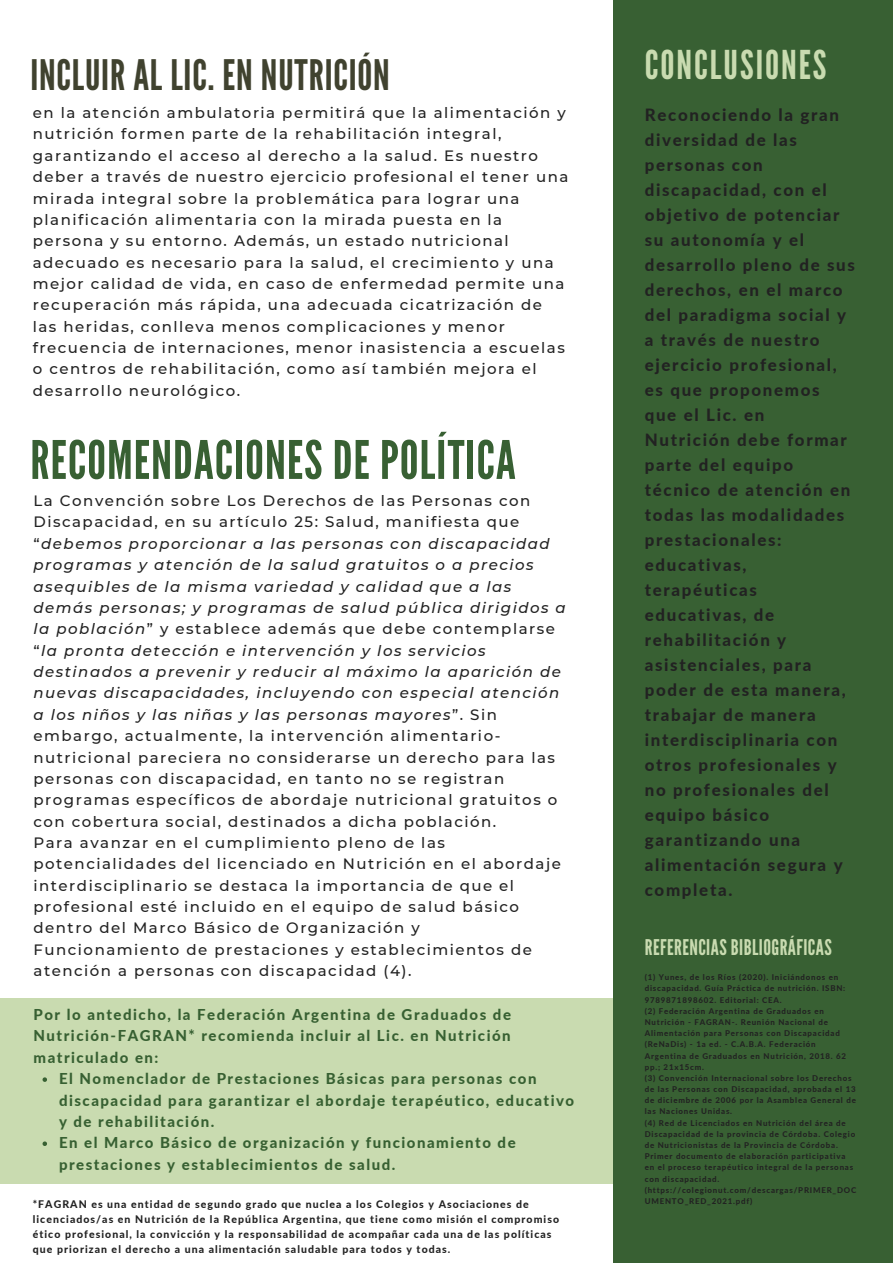
<style>
.page{position:relative;width:893px;height:1264px;background:#fff}
.page>*{position:absolute;margin:0;border:0;box-sizing:border-box;transform-origin:0 0}
.t1{font:52.95px "League Gothic";letter-spacing:.02em;color:#386033}
.t2{font:42px "League Gothic";letter-spacing:.02em;color:#40422f}
.t3{font:39.6px "League Gothic";letter-spacing:.05em;color:#c9dbb0}
.t4{font:21.6px "League Gothic";letter-spacing:.02em;color:#c9dbb0}
.t5{font:800 16.95px/25px "Lato";letter-spacing:.1em;color:#222}
.t6{font:500 15px/21.3px "Montserrat";letter-spacing:.1em;color:#222}
.t7{font:800 15px/21.3px "Lato";letter-spacing:.1em;color:#376032}
.t8{font:800 10.5px/14.9px "Lato";letter-spacing:.1em;color:#222}
.t9{font:800 7.95px/11.2px "Lato";letter-spacing:.1em;color:#222}
.s1{font-style:italic}
</style>
<div class="page">
<div style="left:613px;top:0;width:279px;height:1262px;background:#386033"></div>
<div style="left:0;top:998px;width:613px;height:184px;background:#c9dbb0"></div>
<svg style="left:43px;top:1077px;width:4px;height:4px"></svg>
<svg style="left:43px;top:1141px;width:4px;height:4px"></svg>
<h2 class="t2" style="left:30px;top:51px;width:361px">INCLUIR AL LIC. EN NUTRICIÓN</h2>
<p class="t6" style="left:33px;top:102px;width:537px">en la atención ambulatoria permitirá que la alimentación y nutrición formen parte de la rehabilitación integral, garantizando el acceso al derecho a la salud. Es nuestro deber a través de nuestro ejercicio profesional el tener una mirada integral sobre la problemática para lograr una planificación alimentaria con la mirada puesta en la persona y su entorno. Además, un estado nutricional adecuado es necesario para la salud, el crecimiento y una mejor calidad de vida, en caso de enfermedad permite una recuperación más rápida, una adecuada cicatrización de las heridas, conlleva menos complicaciones y menor frecuencia de internaciones, menor inasistencia a escuelas o centros de rehabilitación, como así también mejora el desarrollo neurológico.</p>
<h1 class="t1" style="left:30px;top:429px;width:487px">RECOMENDACIONES DE POLÍTICA</h1>
<p class="t6" style="left:34px;top:490px;width:533px">La Convención sobre Los Derechos de las Personas con Discapacidad, en su artículo 25: Salud, manifiesta que “<span class="s1">debemos proporcionar a las personas con discapacidad programas y atención de la salud gratuitos o a precios asequibles de la misma variedad y calidad que a las demás personas; y programas de salud pública dirigidos a la población</span>” y establece además que debe contemplarse “<span class="s1">la pronta detección e intervención y los servicios destinados a prevenir y reducir al máximo la aparición de nuevas discapacidades, incluyendo con especial atención a los niños y las niñas y las personas mayores</span>”. Sin embargo, actualmente, la intervención alimentario&shy;nutricional pareciera no considerarse un derecho para las personas con discapacidad, en tanto no se registran programas específicos de abordaje nutricional gratuitos o con cobertura social, destinados a dicha población.<br>Para avanzar en el cumplimiento pleno de las potencialidades del licenciado en Nutrición en el abordaje interdisciplinario se destaca la importancia de que el profesional esté incluido en el equipo de salud básico dentro del Marco Básico de Organización y Funcionamiento de prestaciones y establecimientos de atención a personas con discapacidad (4).</p>
<p class="t7" style="left:34px;top:1003px;width:479px;text-align:justify">Por lo antedicho, la Federación Argentina de Graduados de Nutrición-FAGRAN* recomienda incluir al Lic. en Nutrición matriculado en:</p>
<p class="t7" style="left:59px;top:1067px;width:516px">El Nomenclador de Prestaciones Básicas para personas con discapacidad para garantizar el abordaje terapéutico, educativo y de rehabilitación.<br>En el Marco Básico de organización y funcionamiento de prestaciones y establecimientos de salud.</p>
<p class="t8" style="left:33px;top:1196px;width:528px">*FAGRAN es una entidad de segundo grado que nuclea a los Colegios y Asociaciones de licenciados/as en Nutrición de la República Argentina, que tiene como misión el compromiso ético profesional, la convicción y la responsabilidad de acompañar cada una de las políticas que priorizan el derecho a una alimentación saludable para todos y todas.</p>
<h3 class="t3" style="left:644px;top:42px;width:183px">CONCLUSIONES</h3>
<p class="t5" style="left:644px;top:102px;width:212px">Reconociendo la gran diversidad de las personas con discapacidad, con el objetivo de potenciar su autonomía y el desarrollo pleno de sus derechos, en el marco del paradigma social y a través de nuestro ejercicio profesional, es que proponemos que el Lic. en<br>Nutrición debe formar parte del equipo técnico de atención en todas las modalidades prestacionales: educativas, terapéuticas educativas, de rehabilitación y asistenciales, para poder de esta manera, trabajar de manera interdisciplinaria con otros profesionales y no profesionales del equipo básico garantizando una alimentación segura y completa.</p>
<h3 class="t4" style="left:644px;top:935px;width:188px">REFERENCIAS BIBLIOGRÁFICAS</h3>
<p class="t9" style="left:644px;top:971px;width:213px">(1) Yunes, de los Ríos (2020). Iniciándonos en discapacidad. Guía Práctica de nutrición. ISBN:<br>9789871898602. Editorial: CEA.<br>(2) Federación Argentina de Graduados en Nutrición - FAGRAN-. Reunión Nacional de Alimentación para Personas con Discapacidad (ReNaDis) - 1a ed. - C.A.B.A. Federación Argentina de Graduados en Nutrición, 2018. 62 pp.; 21x15cm.<br>(3) Convención Internacional sobre los Derechos de las Personas con Discapacidad, aprobada el 13 de diciembre de 2006 por la Asamblea General de las Naciones Unidas.<br>(4) Red de Licenciados en Nutrición del área de Discapacidad de la provincia de Córdoba. Colegio de Nutricionistas de la Provincia de Córdoba.<br>Primer documento de elaboración participativa en el proceso terapéutico integral de la personas con discapacidad. (https://colegionut.com/descargas/PRIMER_DOC UMENTO_RED_2021.pdf)</p>
</div>
